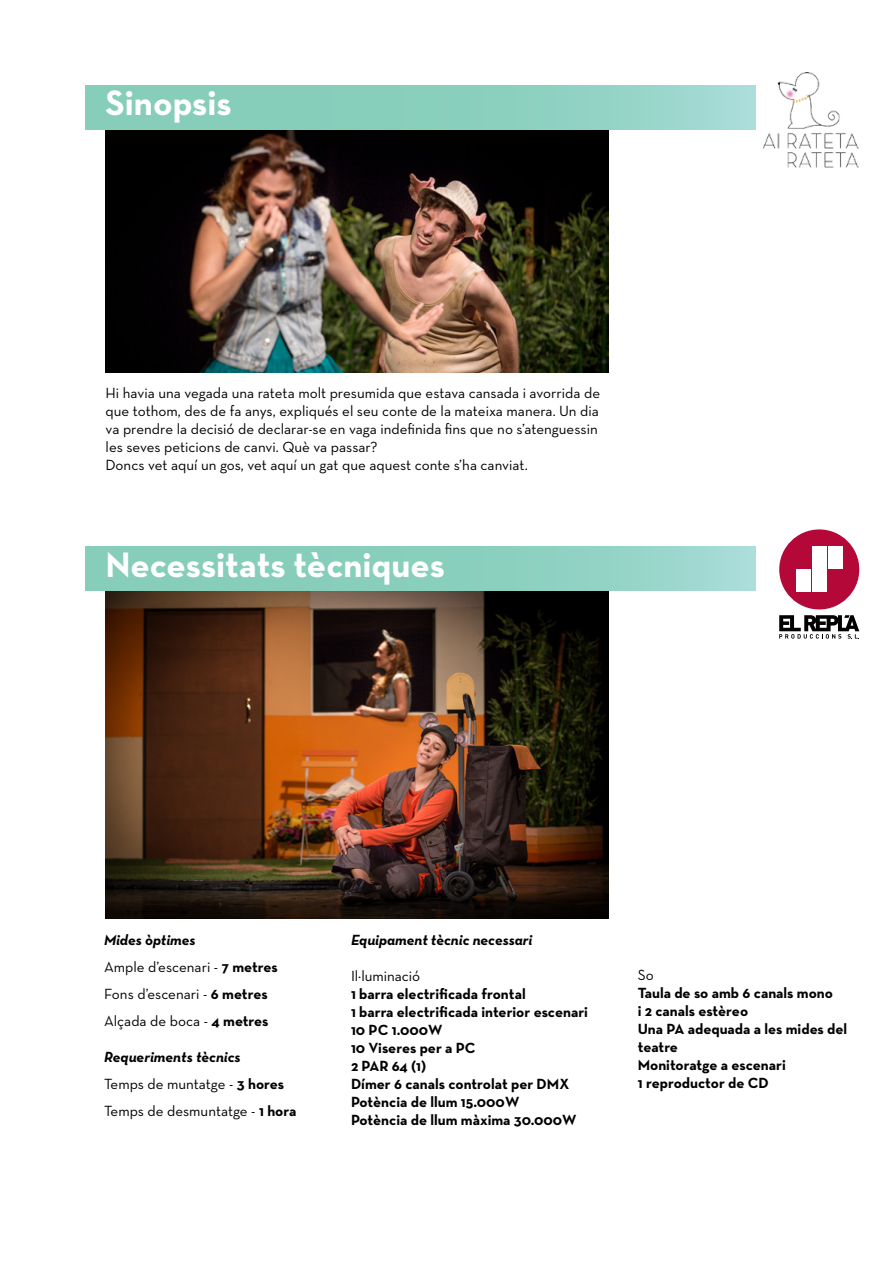
<style>
.page{position:relative;width:893px;height:1263px;background:#fff}
.page>*{position:absolute;margin:0;border:0;box-sizing:border-box;transform-origin:0 0}
.t1{font:700 36px "Neutra Text";color:#fff}
.t2{font:15px/27px "Neutra Text";color:#000}
.t3{font:700 15px/18px "Neutra Text";color:#000}
.t4{font:italic 700 15px "Neutra Text";color:#000}
.s1{font-weight:700;font-style:italic}
.s2{font-weight:700}
</style>
<div class="page">
<div style="left:779px;top:529px;width:80px;height:80px;background:#b30838;border-radius:50%"></div>
<div style="left:812px;top:546px;width:14px;height:46px;background:#fff"></div>
<div style="left:828px;top:546px;width:14px;height:23px;background:#fff"></div>
<div style="left:796px;top:569px;width:14px;height:23px;background:#fff"></div>
<svg style="left:779px;top:615px;width:80px;height:24px"></svg>
<img style="left:106px;top:129px;width:502px;height:244px">
<div style="left:85px;top:85px;width:670px;height:44px;background:linear-gradient(to right,#7ecbb3,#9cd7ce)"></div>
<img style="left:763px;top:73px;width:96px;height:95px">
<img style="left:106px;top:590px;width:502px;height:328px">
<div style="left:85px;top:546px;width:670px;height:44px;background:linear-gradient(to right,#7ecbb3,#9cd7ce)"></div>
<h1 class="t1" style="left:106px;top:81px;width:128px">Sinopsis</h1>
<p class="t2" style="left:106px;top:384px;width:496px;line-height:18px">Hi havia una vegada una rateta molt presumida que estava cansada i avorrida de que tothom, des de fa anys, expliqués el seu conte de la mateixa manera. Un dia va prendre la decisió de declarar-se en vaga indefinida fins que no s’atenguessin les seves peticions de canvi. Què va passar?<br>Doncs vet aquí un gos, vet aquí un gat que aquest conte s’ha canviat.</p>
<h1 class="t1" style="left:106px;top:542px;width:341px">Necessitats tècniques</h1>
<p class="t2" style="left:104px;top:926px;width:175px"><span class="s1">Mides òptimes<br></span>Ample d’escenari - <span class="s2">7 metres<br></span>Fons d’escenari - <span class="s2">6 metres<br></span>Alçada de boca - <span class="s2">4 metres</span></p>
<p class="t2" style="left:104px;top:1043px;width:194px"><span class="s1">Requeriments tècnics<br></span>Temps de muntatge - <span class="s2">3 hores<br></span>Temps de desmuntatge - <span class="s2">1 hora</span></p>
<p class="t4" style="left:351px;top:930px;width:183px">Equipament tècnic necessari</p>
<p class="t2" style="left:351px;top:962px;width:71px">Il·luminació</p>
<p class="t3" style="left:351px;top:984px;width:238px">1 barra electrificada frontal<br>1 barra electrificada interior escenari<br>10 PC 1.000W<br>10 Viseres per a PC<br>2 PAR 64 (1)<br>Dímer 6 canals controlat per DMX<br>Potència de llum 15.000W<br>Potència de llum màxima 30.000W</p>
<p class="t2" style="left:638px;top:961px;width:17px">So</p>
<p class="t3" style="left:638px;top:984px;width:211px">Taula de so amb 6 canals mono<br>i 2 canals estèreo<br>Una PA adequada a les mides del teatre<br>Monitoratge a escenari<br>1 reproductor de CD</p>
</div>
